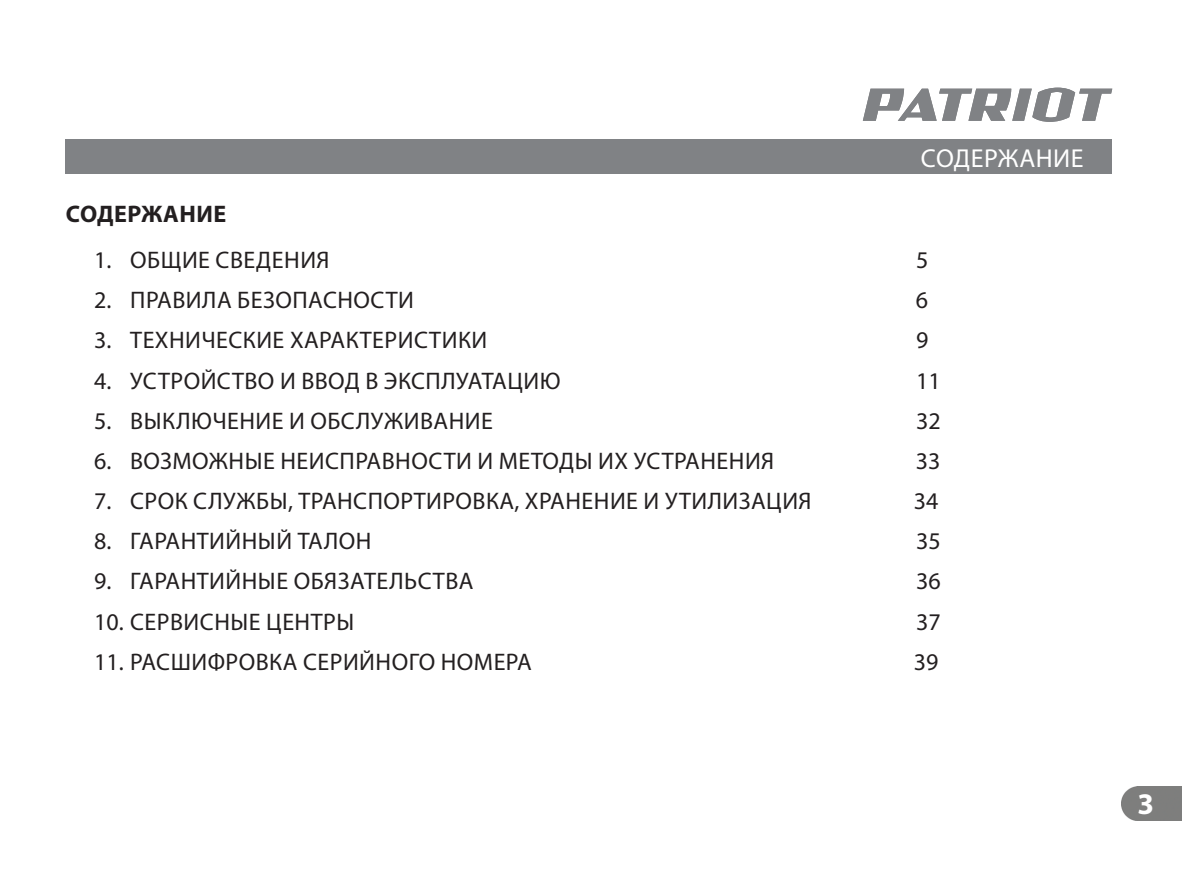
<style>
.page{position:relative;width:1182px;height:870px;background:#fff}
.page>*{position:absolute;margin:0;border:0;box-sizing:border-box;transform-origin:0 0}
.t1{font:700 30px "Myriad Pro";color:#fff}
.t2{font:26px "Myriad Pro";letter-spacing:.02em;color:#fff}
.t3{font:24px "Myriad Pro";letter-spacing:.02em;color:#231f20}
.t4{font:700 24px "Myriad Pro";letter-spacing:.02em;color:#231f20}
</style>
<div class="page">
<div style="left:1122px;top:786px;width:60px;height:34px;background:#7e7e7d"></div>
<svg style="left:863px;top:88px;width:249px;height:34px"></svg>
<div style="left:66px;top:140px;width:1046px;height:34px;background:#808285"></div>
<p class="t2" style="left:921px;top:142px;width:164px">СОДЕРЖАНИЕ</p>
<p class="t4" style="left:66px;top:201px;width:162px">СОДЕРЖАНИЕ</p>
<p class="t3" style="left:94px;top:245px;width:237px">1. ОБЩИЕ СВЕДЕНИЯ</p>
<p class="t3" style="left:916px;top:245px;width:14px">5</p>
<p class="t3" style="left:94px;top:285px;width:321px">2. ПРАВИЛА БЕЗОПАСНОСТИ</p>
<p class="t3" style="left:916px;top:285px;width:14px">6</p>
<p class="t3" style="left:94px;top:325px;width:394px">3. ТЕХНИЧЕСКИЕ ХАРАКТЕРИСТИКИ</p>
<p class="t3" style="left:916px;top:325px;width:14px">9</p>
<p class="t3" style="left:94px;top:365px;width:468px">4. УСТРОЙСТВО И ВВОД В ЭКСПЛУАТАЦИЮ</p>
<p class="t3" style="left:916px;top:365px;width:26px">11</p>
<p class="t3" style="left:94px;top:406px;width:400px">5. ВЫКЛЮЧЕНИЕ И ОБСЛУЖИВАНИЕ</p>
<p class="t3" style="left:916px;top:406px;width:26px">32</p>
<p class="t3" style="left:94px;top:446px;width:682px">6. ВОЗМОЖНЫЕ НЕИСПРАВНОСТИ И МЕТОДЫ ИХ УСТРАНЕНИЯ</p>
<p class="t3" style="left:916px;top:446px;width:26px">33</p>
<p class="t3" style="left:94px;top:486px;width:719px">7. СРОК СЛУЖБЫ, ТРАНСПОРТИРОВКА, ХРАНЕНИЕ И УТИЛИЗАЦИЯ</p>
<p class="t3" style="left:914px;top:486px;width:26px">34</p>
<p class="t3" style="left:94px;top:526px;width:279px">8. ГАРАНТИЙНЫЙ ТАЛОН</p>
<p class="t3" style="left:916px;top:526px;width:26px">35</p>
<p class="t3" style="left:94px;top:566px;width:381px">9. ГАРАНТИЙНЫЕ ОБЯЗАТЕЛЬСТВА</p>
<p class="t3" style="left:916px;top:566px;width:26px">36</p>
<p class="t3" style="left:94px;top:606px;width:262px">10. СЕРВИСНЫЕ ЦЕНТРЫ</p>
<p class="t3" style="left:916px;top:606px;width:26px">37</p>
<p class="t3" style="left:94px;top:646px;width:439px">11. РАСШИФРОВКА СЕРИЙНОГО НОМЕРА</p>
<p class="t3" style="left:914px;top:646px;width:26px">39</p>
<p class="t1" style="left:1137px;top:786px;width:18px">3</p>
</div>
